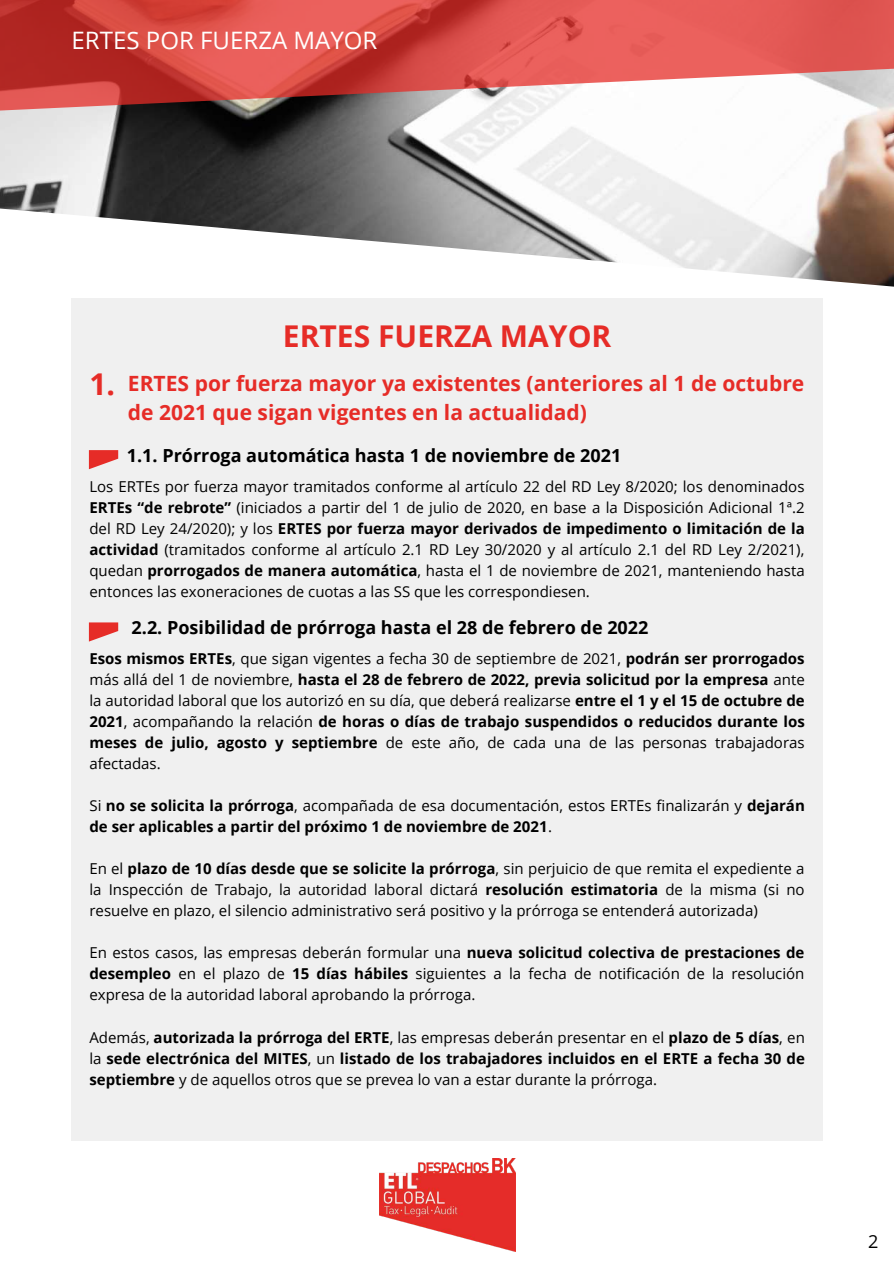
<style>
.page{position:relative;width:894px;height:1264px;background:#fff}
.page>*{position:absolute;margin:0;border:0;box-sizing:border-box;transform-origin:0 0}
.t1{font:700 30px "Open Sans";color:#e62c27}
.t2{font:24px "Open Sans";color:#fffffe}
.t3{font:700 21px/29.2px "Open Sans";color:#e62c27}
.t4{font:700 18px "Open Sans";color:#000}
.t5{font:18px "Open Sans";color:#000}
.t6{font:15px/21px "Open Sans";color:#000;text-align:justify}
.t7{font:700 15px/21px "Open Sans";color:#000}
.s1{font-weight:700}
.s2{font-weight:400}
</style>
<div class="page">
<img style="left:380px;top:1158px;width:135px;height:93px">
<img style="left:0;top:111px;width:893px;height:176px">
<div style="left:72px;top:298px;width:751px;height:842px;background:#f0f0f0"></div>
<svg style="left:0;top:0;width:893px;height:111px;background:#d66562"></svg>
<svg style="left:89px;top:450px;width:29px;height:19px"></svg>
<svg style="left:89px;top:622px;width:29px;height:19px"></svg>
<h2 class="t2" style="left:72px;top:23px;width:307px">ERTES POR FUERZA MAYOR</h2>
<h1 class="t1" style="left:89px;top:363px;width:27px">1.</h1>
<h1 class="t1" style="left:283px;top:315px;width:330px">ERTES FUERZA MAYOR</h1>
<h3 class="t3" style="left:128px;top:368px;width:677px">ERTES por fuerza mayor ya existentes (anteriores al 1 de octubre de 2021 que sigan vigentes en la actualidad)</h3>
<p class="t4" style="left:127px;top:443px;width:495px">1.1. Prórroga automática hasta 1 de noviembre de 2021</p>
<p class="t6" style="left:89px;top:476px;width:716px">Los ERTEs por fuerza mayor tramitados conforme al artículo 22 del RD Ley 8/2020; los denominados <span class="s1">ERTEs “de rebrote”</span> (iniciados a partir del 1 de julio de 2020, en base a la Disposición Adicional 1ª.2 del RD Ley 24/2020); y los <span class="s1">ERTES por fuerza mayor derivados de impedimento o limitación de la actividad</span> (tramitados conforme al artículo 2.1 RD Ley 30/2020 y al artículo 2.1 del RD Ley 2/2021), quedan <span class="s1">prorrogados de manera automática</span>, hasta el 1 de noviembre de 2021, manteniendo hasta entonces las exoneraciones de cuotas a las SS que les correspondiesen.</p>
<p class="t4" style="left:131px;top:614px;width:518px">2.2. Posibilidad de prórroga hasta el 28 de febrero de 2022</p>
<p class="t6" style="left:89px;top:647px;width:716px"><span class="s1">Esos mismos ERTEs</span>, que sigan vigentes a fecha 30 de septiembre de 2021, <span class="s1">podrán ser prorrogados </span>más allá del 1 de noviembre, <span class="s1">hasta el 28 de febrero de 2022, previa solicitud por la empresa</span> ante la autoridad laboral que los autorizó en su día, que deberá realizarse <span class="s1">entre el 1 y el 15 de octubre de 2021</span>, acompañando la relación <span class="s1">de horas o días de trabajo suspendidos o reducidos durante los meses de julio, agosto y septiembre</span> de este año, de cada una de las personas trabajadoras afectadas.</p>
<p class="t7" style="left:89px;top:795px;width:716px"><span class="s2">Si</span> no se solicita la prórroga<span class="s2">, acompañada de esa documentación, estos ERTEs finalizarán y</span> dejarán de ser aplicables a partir del próximo 1 de noviembre de 2021<span class="s2">.</span></p>
<p class="t6" style="left:89px;top:858px;width:716px">En el <span class="s1">plazo de 10 días desde que se solicite la prórroga</span>, sin perjuicio de que remita el expediente a la Inspección de Trabajo, la autoridad laboral dictará <span class="s1">resolución estimatoria</span> de la misma (si no resuelve en plazo, el silencio administrativo será positivo y la prórroga se entenderá autorizada)</p>
<p class="t6" style="left:89px;top:942px;width:716px">En estos casos, las empresas deberán formular una <span class="s1">nueva solicitud colectiva de prestaciones de desempleo</span> en el plazo de <span class="s1">15 días hábiles</span> siguientes a la fecha de notificación de la resolución expresa de la autoridad laboral aprobando la prórroga.</p>
<p class="t7" style="left:89px;top:1026px;width:716px;text-align:justify"><span class="s2">Además,</span> autorizada la prórroga del ERTE<span class="s2">, las empresas deberán presentar en el</span> plazo de 5 días<span class="s2">, en la</span> sede electrónica del MITES<span class="s2">, un</span> listado de los trabajadores incluidos en el ERTE a fecha 30 de septiembre <span class="s2">y de aquellos otros que se prevea lo van a estar durante la prórroga.</span></p>
<p class="t5" style="left:868px;top:1228px;width:12px">2</p>
</div>
